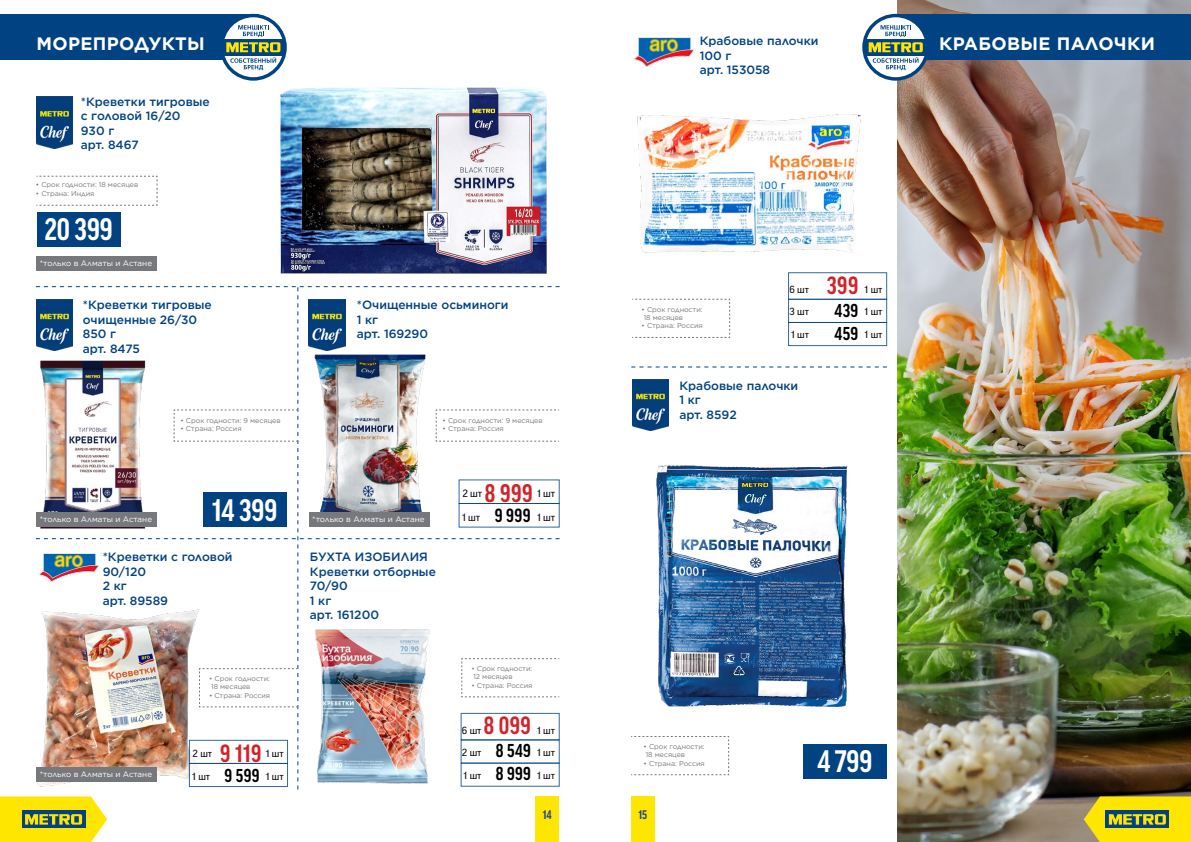
<style>
.page{position:relative;width:1191px;height:842px;background:#fff}
.page>*{position:absolute;margin:0;border:0;box-sizing:border-box;transform-origin:0 0}
.t1{font:700 condensed 30px "Good Pro";color:#fff}
.t2{font:700 condensed 24.5px "Good Pro";color:#d2232a}
.t3{font:700 condensed 24px "Good Pro";letter-spacing:.02em;color:#d2232a}
.t4{font:700 condensed 18.4px "Good Pro";color:#000}
.t5{font:700 18px "Gotham";letter-spacing:.02em;color:#fff}
.t6{font:700 condensed 18px/23.1px "Good Pro";letter-spacing:.02em;color:#000}
.t7{font:500 12px/14.4px "Gotham";color:#004282}
.t8{font:700 condensed 12px "Good Pro";color:#21409a}
.t9{font:10.2px "Good Pro";color:#000}
.t10{font:10px "Good Pro";color:#000}
.t11{font:8px "Gotham";color:#fff}
.t12{font:7px/8.4px "Gotham";color:#77787b}
</style>
<div class="page">
<img style="left:897px;top:0;width:294px;height:842px">
<div style="left:535px;top:796px;width:24px;height:46px;background:#ffe600"></div>
<div style="left:631px;top:796px;width:23px;height:46px;background:#ffe600"></div>
<svg style="left:0;top:796px;width:107px;height:46px;background:#d7ce29"></svg>
<svg style="left:1083px;top:796px;width:108px;height:46px;background:#cdc31d"></svg>
<img style="left:280px;top:88px;width:266px;height:186px">
<img style="left:634px;top:37px;width:60px;height:30px">
<img style="left:637px;top:114px;width:224px;height:139px">
<img style="left:656px;top:465px;width:192px;height:242px">
<div style="left:788px;top:299px;width:99px;height:24px;border:1px solid #004282"></div>
<div style="left:788px;top:322px;width:99px;height:24px;border:1px solid #004282"></div>
<div style="left:0;top:14px;width:258px;height:46px;background:#004282"></div>
<div style="left:895px;top:14px;width:296px;height:46px;background:#004282"></div>
<svg style="left:222px;top:14px;width:65px;height:67px"></svg>
<svg style="left:862px;top:14px;width:67px;height:67px"></svg>
<img style="left:36px;top:97px;width:37px;height:51px">
<img style="left:632px;top:379px;width:36px;height:52px">
<div style="left:37px;top:212px;width:83px;height:35px;background:#004282"></div>
<div style="left:803px;top:744px;width:83px;height:35px;background:#004282"></div>
<svg style="left:36px;top:176px;width:122px;height:30px"></svg>
<div style="left:36px;top:256px;width:121px;height:15px;background:#77787b"></div>
<svg style="left:631px;top:736px;width:98px;height:39px"></svg>
<svg style="left:632px;top:299px;width:98px;height:39px"></svg>
<img style="left:36px;top:286px;width:524px;height:503px">
<div style="left:459px;top:480px;width:100px;height:24px;background:#fff"></div>
<div style="left:459px;top:503px;width:100px;height:24px;background:#fff;border:1px solid #004282"></div>
<div style="left:189px;top:740px;width:99px;height:24px;background:#fff"></div>
<div style="left:189px;top:763px;width:99px;height:24px;background:#fff;border:1px solid #004282"></div>
<svg style="left:631px;top:366px;width:256px;height:1px"></svg>
<h3 class="t7" style="left:699px;top:34px;width:120px">Крабовые палочки<br>100 г<br>арт. 153058</h3>
<h3 class="t5" style="left:36px;top:32px;width:170px">МОРЕПРОДУКТЫ</h3>
<h3 class="t5" style="left:939px;top:32px;width:217px">КРАБОВЫЕ ПАЛОЧКИ</h3>
<h3 class="t7" style="left:81px;top:94px;width:130px">*Креветки тигровые с головой 16/20<br>930 г<br>арт. 8467</h3>
<p class="t12" style="left:36px;top:180px;width:104px">• Срок годности: 18 месяцев</p>
<p class="t12" style="left:36px;top:189px;width:60px">• Страна: Индия</p>
<h1 class="t1" style="left:44px;top:213px;width:70px">20 399</h1>
<p class="t11" style="left:40px;top:258px;width:114px">*только в Алматы и Астане</p>
<h3 class="t7" style="left:83px;top:298px;width:130px">*Креветки тигровые очищенные 26/30<br>850 г<br>арт. 8475</h3>
<p class="t12" style="left:180px;top:416px;width:101px">• Срок годности: 9 месяцев</p>
<p class="t12" style="left:180px;top:424px;width:63px">• Страна: Россия</p>
<h3 class="t7" style="left:357px;top:298px;width:153px">*Очищенные осьминоги<br>1 кг<br>арт. 169290</h3>
<p class="t12" style="left:442px;top:416px;width:101px">• Срок годности: 9 месяцев</p>
<p class="t12" style="left:442px;top:424px;width:63px">• Страна: Россия</p>
<p class="t12" style="left:641px;top:305px;width:62px">• Срок годности:<br>18 месяцев</p>
<p class="t12" style="left:641px;top:322px;width:63px">• Страна: Россия</p>
<h3 class="t10" style="left:789px;top:284px;width:21px">6 шт</h3>
<h3 class="t10" style="left:789px;top:306px;width:21px">3 шт</h3>
<h3 class="t10" style="left:791px;top:329px;width:19px">1 шт</h3>
<h3 class="t7" style="left:679px;top:378px;width:120px">Крабовые палочки<br>1 кг<br>арт. 8592</h3>
<h3 class="t3" style="left:827px;top:272px;width:33px">399</h3>
<h3 class="t6" style="left:834px;top:299px;width:25px">439<br>459</h3>
<h3 class="t10" style="left:864px;top:284px;width:19px">1 шт</h3>
<h3 class="t10" style="left:864px;top:306px;width:19px">1 шт</h3>
<h3 class="t10" style="left:864px;top:329px;width:19px">1 шт</h3>
<h1 class="t1" style="left:212px;top:493px;width:66px">14 399</h1>
<p class="t11" style="left:40px;top:514px;width:114px">*только в Алматы и Астане</p>
<p class="t11" style="left:312px;top:514px;width:114px">*только в Алматы и Астане</p>
<h3 class="t7" style="left:103px;top:550px;width:131px">*Креветки с головой<br>90/120<br>2 кг<br>арт. 89589</h3>
<h3 class="t7" style="left:310px;top:550px;width:127px">БУХТА ИЗОБИЛИЯ<br>Креветки отборные<br>70/90<br>1 кг<br>арт. 161200</h3>
<p class="t11" style="left:40px;top:769px;width:114px">*только в Алматы и Астане</p>
<p class="t12" style="left:211px;top:674px;width:60px;text-indent:-2px">• Срок годности:<br>18 месяцев</p>
<p class="t12" style="left:209px;top:691px;width:63px">• Страна: Россия</p>
<h3 class="t10" style="left:193px;top:748px;width:21px">2 шт</h3>
<h3 class="t10" style="left:192px;top:771px;width:19px">1 шт</h3>
<h3 class="t3" style="left:220px;top:739px;width:43px">9 119</h3>
<h3 class="t6" style="left:225px;top:764px;width:36px">9 599</h3>
<h3 class="t10" style="left:266px;top:748px;width:19px">1 шт</h3>
<h3 class="t10" style="left:266px;top:771px;width:19px">1 шт</h3>
<h2 class="t2" style="left:485px;top:479px;width:49px">8 999</h2>
<h3 class="t4" style="left:495px;top:505px;width:37px">9 999</h3>
<h3 class="t9" style="left:462px;top:488px;width:21px">2 шт</h3>
<h3 class="t9" style="left:462px;top:511px;width:20px">1 шт</h3>
<h3 class="t9" style="left:537px;top:488px;width:20px">1 шт</h3>
<h3 class="t9" style="left:537px;top:511px;width:20px">1 шт</h3>
<p class="t12" style="left:473px;top:664px;width:60px;text-indent:-2px">• Срок годности:<br>12 месяцев</p>
<p class="t12" style="left:471px;top:681px;width:63px">• Страна: Россия</p>
<h3 class="t3" style="left:484px;top:712px;width:48px">8 099</h3>
<h3 class="t6" style="left:496px;top:739px;width:36px">8 549<br>8 999</h3>
<h3 class="t10" style="left:462px;top:725px;width:21px">6 шт</h3>
<h3 class="t10" style="left:462px;top:747px;width:21px">2 шт</h3>
<h3 class="t10" style="left:463px;top:770px;width:19px">1 шт</h3>
<h3 class="t10" style="left:537px;top:725px;width:19px">1 шт</h3>
<h3 class="t10" style="left:537px;top:747px;width:19px">1 шт</h3>
<h3 class="t10" style="left:537px;top:770px;width:19px">1 шт</h3>
<p class="t12" style="left:643px;top:742px;width:62px">• Срок годности:<br>18 месяцев</p>
<p class="t12" style="left:643px;top:759px;width:63px">• Страна: Россия</p>
<h3 class="t8" style="left:543px;top:808px;width:10px">14</h3>
<h3 class="t8" style="left:638px;top:808px;width:10px">15</h3>
<h1 class="t1" style="left:817px;top:745px;width:56px">4 799</h1>
</div>
